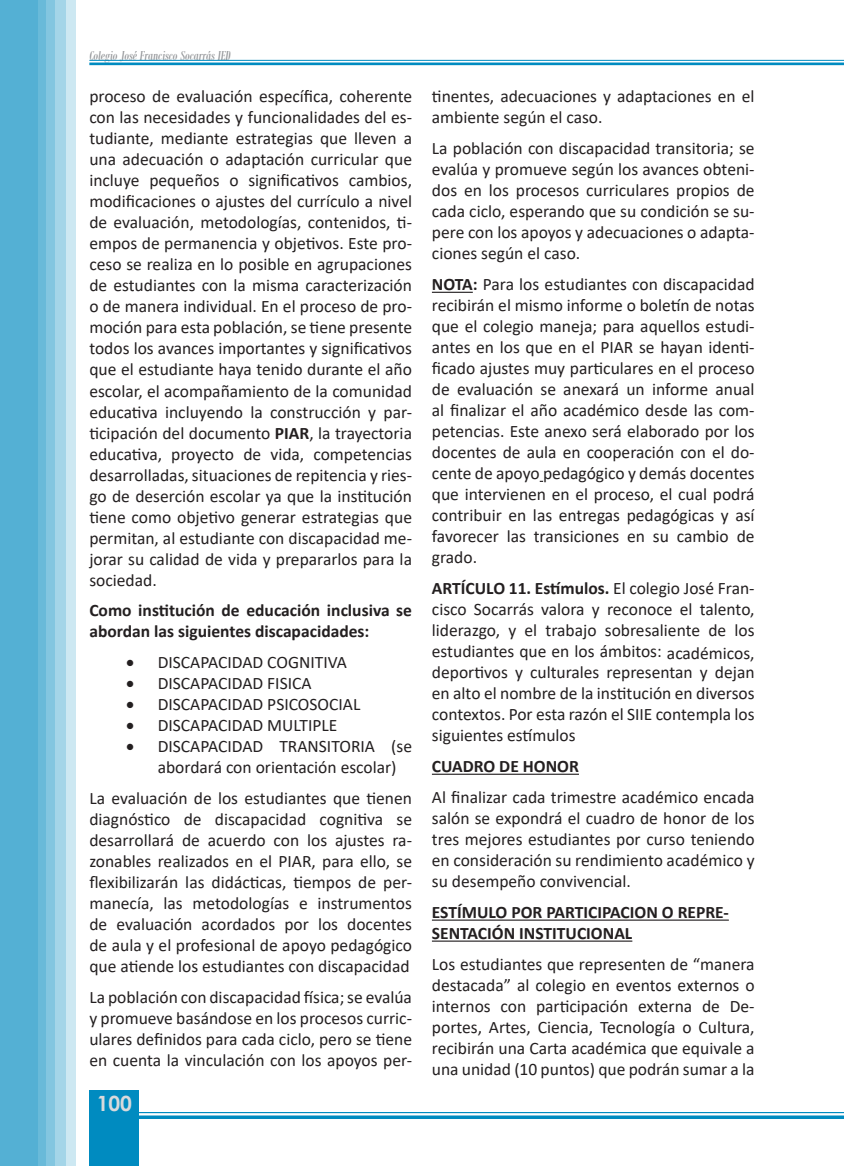
<style>
.page{position:relative;width:844px;height:1166px;background:#fff}
.page>*{position:absolute;margin:0;border:0;box-sizing:border-box;transform-origin:0 0}
.t1{font:700 21px "Century Gothic";color:#d9dadc}
.Body_Text{font:17.5px/21px "Calibri";color:#231f20;text-align:justify}
.Body_Text-2{font:700 17.5px/21px "Calibri";color:#231f20}
.t2{font:italic 14px "Bodoni MT Condensed";color:#939598}
.s1{font-weight:700}
</style>
<div class="page">
<div style="left:90px;top:1090px;width:49px;height:76px;background:#008bc0"></div>
<div style="left:0;top:0;width:76px;height:1166px;background:linear-gradient(to bottom,#cde8f2,#cde8f2)"></div>
<svg style="left:54px;top:0;width:11px;height:1166px;background:#a0d3e7"></svg>
<div style="left:0;top:0;width:54px;height:1166px;background:#83c6e0"></div>
<div style="left:0;top:0;width:46px;height:1166px;background:#69bad9"></div>
<div style="left:0;top:0;width:38px;height:1166px;background:#54b0d4"></div>
<hr style="left:139px;top:1112px;width:704px;height:1px;background:#008bc0">
<svg style="left:139px;top:1115px;width:704px;height:4px;background:#2099c7"></svg>
<hr style="left:89px;top:60px;width:754px;height:1px;background:#008bc0">
<hr style="left:89px;top:63px;width:754px;height:2px;background:#008bc0">
<hr style="left:432px;top:292px;width:40px;height:1px;background:#231f20">
<hr style="left:432px;top:774px;width:147px;height:1px;background:#231f20">
<hr style="left:432px;top:919px;width:296px;height:1px;background:#231f20">
<hr style="left:432px;top:940px;width:200px;height:1px;background:#231f20">
<p class="t2" style="left:89px;top:47px;width:143px">Colegio José Francisco Socarrás IED</p>
<p class="Body_Text" style="left:89px;top:86px;width:324px">proceso de evaluación específica, coherente con las necesidades y funcionalidades del es&shy;tudiante, mediante estrategias que lleven a una adecuación o adaptación curricular que incluye pequeños o significativos cambios, modificaciones o ajustes del currículo a nivel de evaluación, metodologías, contenidos, ti&shy;empos de permanencia y objetivos. Este pro&shy;ceso se realiza en lo posible en agrupaciones de estudiantes con la misma caracterización o de manera individual. En el proceso de pro&shy;moción para esta población, se tiene presente todos los avances importantes y significativos que el estudiante haya tenido durante el año escolar, el acompañamiento de la comunidad educativa incluyendo la construcción y par&shy;ticipación del documento <span class="s1">PIAR</span>, la trayectoria educativa, proyecto de vida, competencias desarrolladas, situaciones de repitencia y ries&shy;go de deserción escolar ya que la institución tiene como objetivo generar estrategias que permitan, al estudiante con discapacidad me&shy;jorar su calidad de vida y prepararlos para la sociedad.</p>
<p class="Body_Text-2" style="left:89px;top:600px;width:324px">Como institución de educación inclusiva se abordan las siguientes discapacidades:</p>
<p class="Body_Text" style="left:126px;top:652px;width:222px">• DISCAPACIDAD COGNITIVA</p>
<p class="Body_Text" style="left:126px;top:673px;width:187px">• DISCAPACIDAD FISICA</p>
<p class="Body_Text" style="left:126px;top:694px;width:236px">• DISCAPACIDAD PSICOSOCIAL</p>
<p class="Body_Text" style="left:126px;top:715px;width:213px">• DISCAPACIDAD MULTIPLE</p>
<p class="Body_Text" style="left:158px;top:736px;width:256px;text-indent:-32px">• DISCAPACIDAD TRANSITORIA (se abordará con orientación escolar)</p>
<p class="Body_Text" style="left:89px;top:787px;width:324px">La evaluación de los estudiantes que tienen diagnóstico de discapacidad cognitiva se desarrollará de acuerdo con los ajustes ra&shy;zonables realizados en el PIAR, para ello, se flexibilizarán las didácticas, tiempos de per&shy;manecía, las metodologías e instrumentos de evaluación acordados por los docentes de aula y el profesional de apoyo pedagógico que atiende los estudiantes con discapacidad</p>
<p class="Body_Text" style="left:89px;top:986px;width:324px">La población con discapacidad física; se evalúa y promueve basándose en los procesos curric&shy;ulares definidos para cada ciclo, pero se tiene en cuenta la vinculación con los apoyos per-</p>
<p class="t1" style="left:97px;top:1087px;width:37px">100</p>
<p class="Body_Text" style="left:432px;top:86px;width:324px">tinentes, adecuaciones y adaptaciones en el ambiente según el caso.</p>
<p class="Body_Text" style="left:432px;top:138px;width:324px">La población con discapacidad transitoria; se evalúa y promueve según los avances obteni&shy;dos en los procesos curriculares propios de cada ciclo, esperando que su condición se su&shy;pere con los apoyos y adecuaciones o adapta&shy;ciones según el caso.</p>
<p class="Body_Text" style="left:432px;top:274px;width:324px"><span class="s1">NOTA:</span> Para los estudiantes con discapacidad recibirán el mismo informe o boletín de notas que el colegio maneja; para aquellos estudi&shy;antes en los que en el PIAR se hayan identi&shy;ficado ajustes muy particulares en el proceso de evaluación se anexará un informe anual al finalizar el año académico desde las com&shy;petencias. Este anexo será elaborado por los docentes de aula en cooperación con el do&shy;cente de apoyo pedagógico y demás docentes que intervienen en el proceso, el cual podrá contribuir en las entregas pedagógicas y así favorecer las transiciones en su cambio de grado.</p>
<p class="Body_Text" style="left:432px;top:577px;width:324px"><span class="s1">ARTÍCULO 11. Estímulos.</span> El colegio José Fran&shy;cisco Socarrás valora y reconoce el talento, liderazgo, y el trabajo sobresaliente de los estudiantes que en los ámbitos: académicos, deportivos y culturales representan y dejan en alto el nombre de la institución en diversos contextos. Por esta razón el SIIE contempla los siguientes estímulos</p>
<p class="Body_Text-2" style="left:432px;top:756px;width:148px">CUADRO DE HONOR</p>
<p class="Body_Text" style="left:432px;top:786px;width:324px">Al finalizar cada trimestre académico encada salón se expondrá el cuadro de honor de los tres mejores estudiantes por curso teniendo en consideración su rendimiento académico y su desempeño convivencial.</p>
<p class="Body_Text-2" style="left:432px;top:901px;width:298px">ESTÍMULO POR PARTICIPACION O REPRE-<br>SENTACIÓN INSTITUCIONAL</p>
<p class="Body_Text" style="left:432px;top:953px;width:324px">Los estudiantes que representen de “manera destacada” al colegio en eventos externos o internos con participación externa de De&shy;portes, Artes, Ciencia, Tecnología o Cultura, recibirán una Carta académica que equivale a una unidad (10 puntos) que podrán sumar a la</p>
</div>
